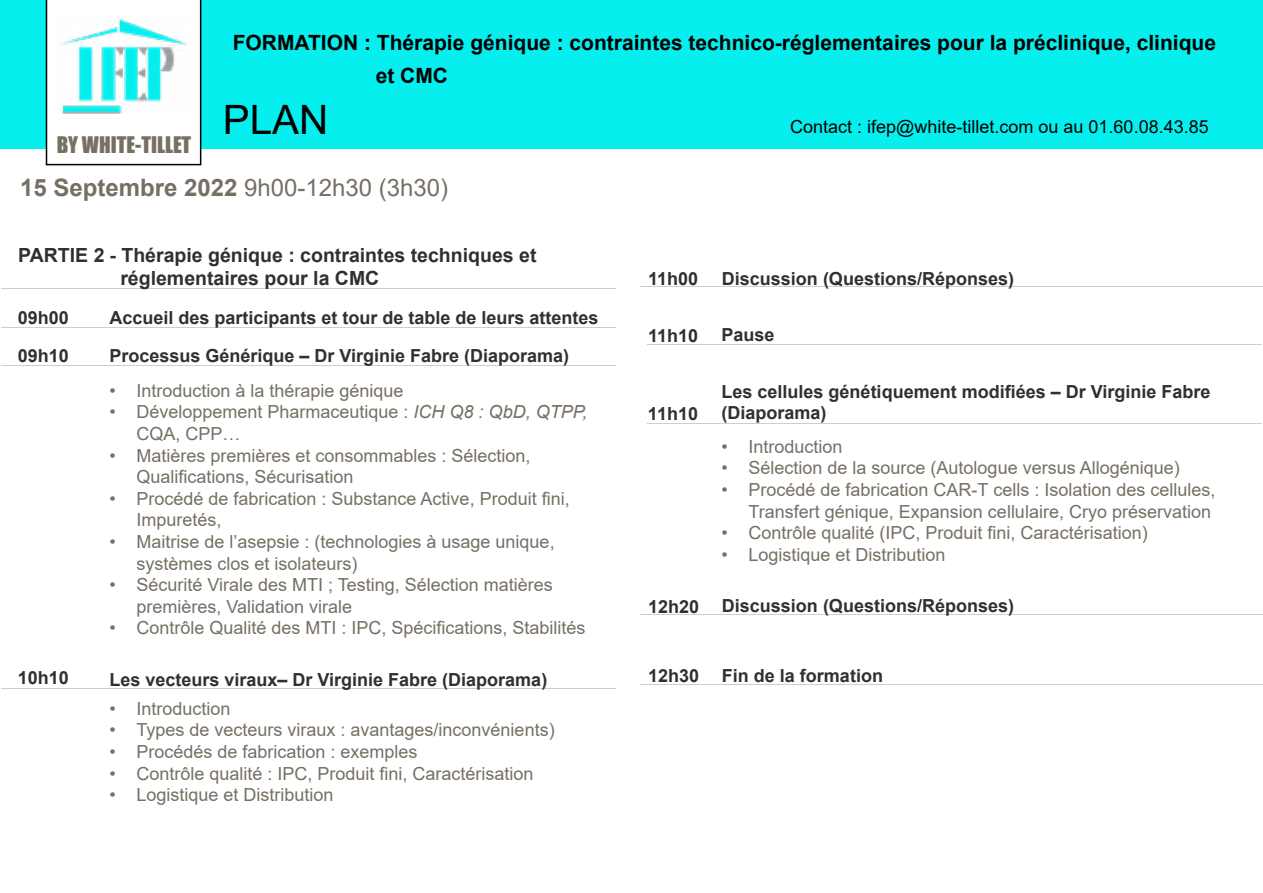
<style>
.page{position:relative;width:1263px;height:893px;background:#fff}
.page>*{position:absolute;margin:0;border:0;box-sizing:border-box;transform-origin:0 0}
.t1{font:40.5px "Arial";color:#000}
.t2{font:24px "Arial";color:#766f64}
.t3{font:700 21px/33px "Arial";color:#000}
.t4{font:21px "Impact";color:#766f64}
.t5{font:700 19.5px/23.4px "Arial";color:#303030}
.t6{font:18px/21.6px "Arial";color:#766f64}
.t7{font:700 18px/38px "Arial";color:#303030}
.t8{font:18px "Arial";color:#000}
.s1{font-weight:700}
.s2{font-style:italic}
</style>
<div class="page">
<div style="left:0;top:0;width:1263px;height:149px;background:#05efef"></div>
<svg style="left:46px;top:0;width:155px;height:165px"></svg>
<hr style="left:1px;top:327px;width:615px;height:1px;background:#cecece">
<hr style="left:1px;top:688px;width:615px;height:1px;background:#cecece">
<hr style="left:647px;top:344px;width:615px;height:1px;background:#cecece">
<hr style="left:1px;top:365px;width:615px;height:1px;background:#cecece">
<hr style="left:640px;top:614px;width:623px;height:1px;background:#cecece">
<hr style="left:640px;top:684px;width:623px;height:1px;background:#cecece">
<hr style="left:640px;top:286px;width:623px;height:1px;background:#cecece">
<hr style="left:1px;top:288px;width:615px;height:1px;background:#cecece">
<hr style="left:647px;top:423px;width:615px;height:1px;background:#cecece">
<p class="t4" style="left:57px;top:128px;width:136px">BY WHITE-TILLET</p>
<p class="t3" style="left:376px;top:26px;width:842px;text-indent:-143px">FORMATION : Thérapie génique : contraintes technico-réglementaires pour la préclinique, clinique et CMC</p>
<h1 class="t1" style="left:223px;top:92px;width:107px">PLAN</h1>
<p class="t8" style="left:790px;top:114px;width:420px">Contact : ifep@white-tillet.com ou au 01.60.08.43.85</p>
<h2 class="t2" style="left:20px;top:172px;width:430px"><span class="s1">15 Septembre 2022</span> 9h00-12h30 (3h30)</h2>
<p class="t5" style="left:120px;top:244px;width:418px;text-indent:-102px">PARTIE 2 - Thérapie génique : contraintes techniques et réglementaires pour la CMC</p>
<p class="t7" style="left:18px;top:299px;width:53px">09h00</p>
<p class="t7" style="left:109px;top:299px;width:491px">Accueil des participants et tour de table de leurs attentes<br>Processus Générique – Dr Virginie Fabre (Diaporama)</p>
<p class="t7" style="left:18px;top:337px;width:53px">09h10</p>
<p class="t7" style="left:18px;top:659px;width:53px">10h10</p>
<p class="t6" style="left:109px;top:379px;width:296px">• Introduction à la thérapie génique</p>
<p class="t6" style="left:136px;top:401px;width:452px;text-indent:-27px">• Développement Pharmaceutique : <span class="s2">ICH Q8 : QbD, QTPP,<br></span>CQA, CPP…</p>
<p class="t6" style="left:136px;top:444px;width:396px;text-indent:-27px">• Matières premières et consommables : Sélection,<br>Qualifications, Sécurisation</p>
<p class="t6" style="left:136px;top:487px;width:435px;text-indent:-27px">• Procédé de fabrication : Substance Active, Produit fini,<br>Impuretés,</p>
<p class="t6" style="left:136px;top:531px;width:420px;text-indent:-27px">• Maitrise de l’asepsie : (technologies à usage unique, systèmes clos et isolateurs)</p>
<p class="t6" style="left:136px;top:574px;width:418px;text-indent:-27px">• Sécurité Virale des MTI ; Testing, Sélection matières premières, Validation virale</p>
<p class="t6" style="left:109px;top:617px;width:478px">• Contrôle Qualité des MTI : IPC, Spécifications, Stabilités</p>
<p class="t7" style="left:109px;top:660px;width:439px">Les vecteurs viraux– Dr Virginie Fabre (Diaporama)</p>
<p class="t6" style="left:109px;top:698px;width:123px">• Introduction</p>
<p class="t6" style="left:109px;top:719px;width:447px">• Types de vecteurs viraux : avantages/inconvénients)</p>
<p class="t6" style="left:109px;top:741px;width:310px">• Procédés de fabrication : exemples</p>
<p class="t6" style="left:109px;top:762px;width:426px">• Contrôle qualité : IPC, Produit fini, Caractérisation</p>
<p class="t6" style="left:109px;top:784px;width:226px">• Logistique et Distribution</p>
<p class="t7" style="left:648px;top:260px;width:52px">11h00</p>
<p class="t7" style="left:722px;top:260px;width:294px">Discussion (Questions/Réponses)</p>
<p class="t7" style="left:648px;top:317px;width:52px">11h10</p>
<p class="t7" style="left:721px;top:316px;width:55px">Pause</p>
<p class="t7" style="left:721px;top:373px;width:490px">Les cellules génétiquement modifiées – Dr Virginie Fabre</p>
<p class="t7" style="left:648px;top:395px;width:52px">11h10</p>
<p class="t7" style="left:721px;top:394px;width:107px">(Diaporama)</p>
<p class="t6" style="left:721px;top:435px;width:123px">• Introduction</p>
<p class="t6" style="left:721px;top:457px;width:460px">• Sélection de la source (Autologue versus Allogénique)</p>
<p class="t6" style="left:721px;top:479px;width:495px;text-align:right">• Procédé de fabrication CAR-T cells : Isolation des cellules,<br>Transfert génique, Expansion cellulaire, Cryo préservation</p>
<p class="t6" style="left:721px;top:522px;width:428px">• Contrôle qualité (IPC, Produit fini, Caractérisation)</p>
<p class="t6" style="left:721px;top:543px;width:226px">• Logistique et Distribution</p>
<p class="t7" style="left:648px;top:588px;width:53px">12h20</p>
<p class="t7" style="left:722px;top:587px;width:294px">Discussion (Questions/Réponses)</p>
<p class="t7" style="left:648px;top:657px;width:53px">12h30</p>
<p class="t7" style="left:722px;top:657px;width:163px">Fin de la formation</p>
</div>
